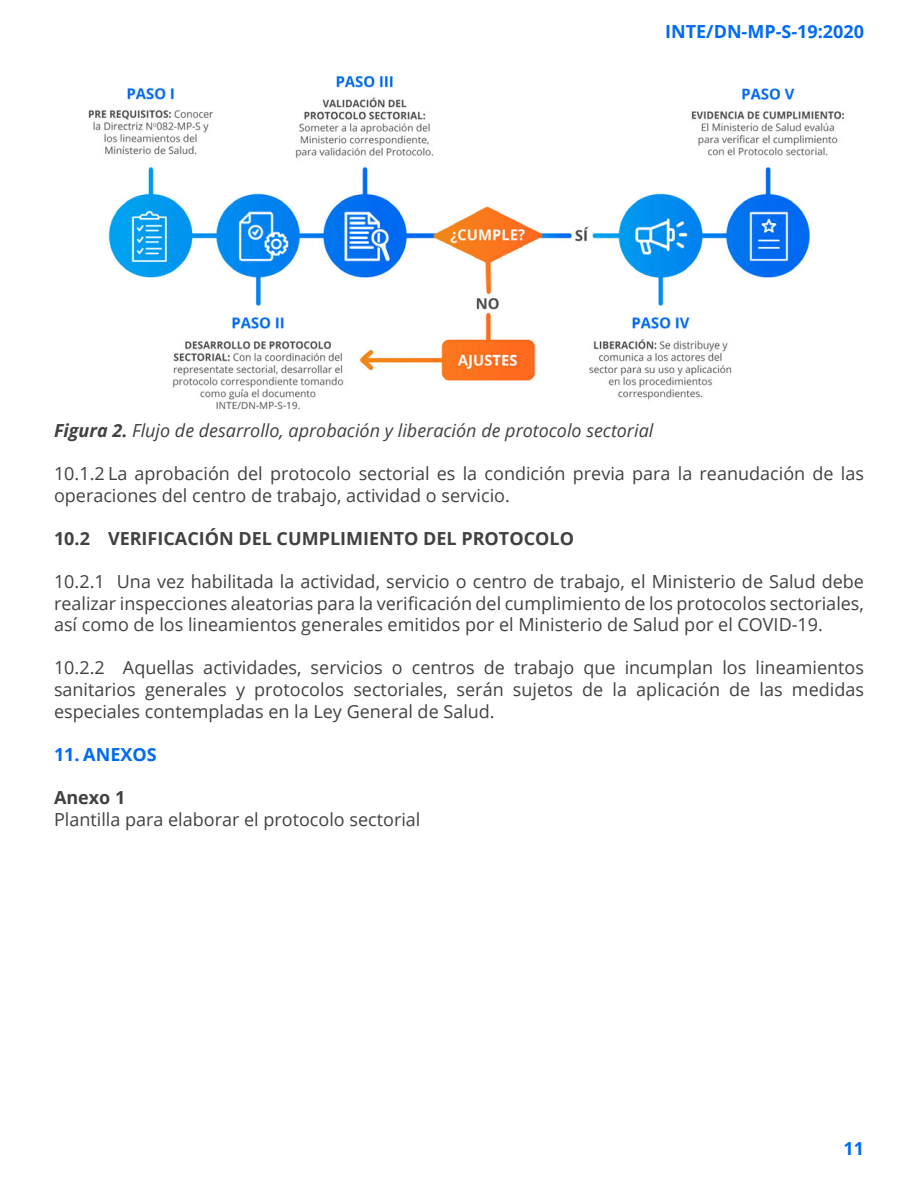
<style>
.page{position:relative;width:918px;height:1188px;background:#fff}
.page>*{position:absolute;margin:0;border:0;box-sizing:border-box;transform-origin:0 0}
.t1{font:18px/21.6px "Open Sans";color:#414042;text-align:justify}
.t2{font:italic 18px "Open Sans";color:#414042}
.t3{font:700 18px "Open Sans";color:#414042}
.t4{font:700 18px "Open Sans";color:#006af6}
.s1{font-weight:700}
</style>
<div class="page">
<img style="left:88px;top:76px;width:756px;height:334px">
<p class="t4" style="left:665px;top:19px;width:200px">INTE/DN-MP-S-19:2020</p>
<p class="t2" style="left:54px;top:418px;width:601px"><span class="s1">Figura 2.</span> Flujo de desarrollo, aprobación y liberación de protocolo sectorial</p>
<p class="t1" style="left:54px;top:462px;width:812px">10.1.2 La aprobación del protocolo sectorial es la condición previa para la reanudación de las operaciones del centro de trabajo, actividad o servicio.</p>
<p class="t3" style="left:54px;top:525px;width:522px">10.2 VERIFICACIÓN DEL CUMPLIMIENTO DEL PROTOCOLO</p>
<p class="t1" style="left:54px;top:570px;width:812px">10.2.1 Una vez habilitada la actividad, servicio o centro de trabajo, el Ministerio de Salud debe realizar inspecciones aleatorias para la verificación del cumplimiento de los protocolos sectoriales, así como de los lineamientos generales emitidos por el Ministerio de Salud por el COVID-19.</p>
<p class="t1" style="left:54px;top:657px;width:812px">10.2.2 Aquellas actividades, servicios o centros de trabajo que incumplan los lineamientos sanitarios generales y protocolos sectoriales, serán sujetos de la aplicación de las medidas especiales contempladas en la Ley General de Salud.</p>
<p class="t4" style="left:54px;top:741px;width:104px">11. ANEXOS</p>
<p class="t3" style="left:54px;top:785px;width:73px">Anexo 1</p>
<p class="t1" style="left:54px;top:808px;width:368px">Plantilla para elaborar el protocolo sectorial</p>
<p class="t4" style="left:843px;top:1135px;width:22px">11</p>
</div>
